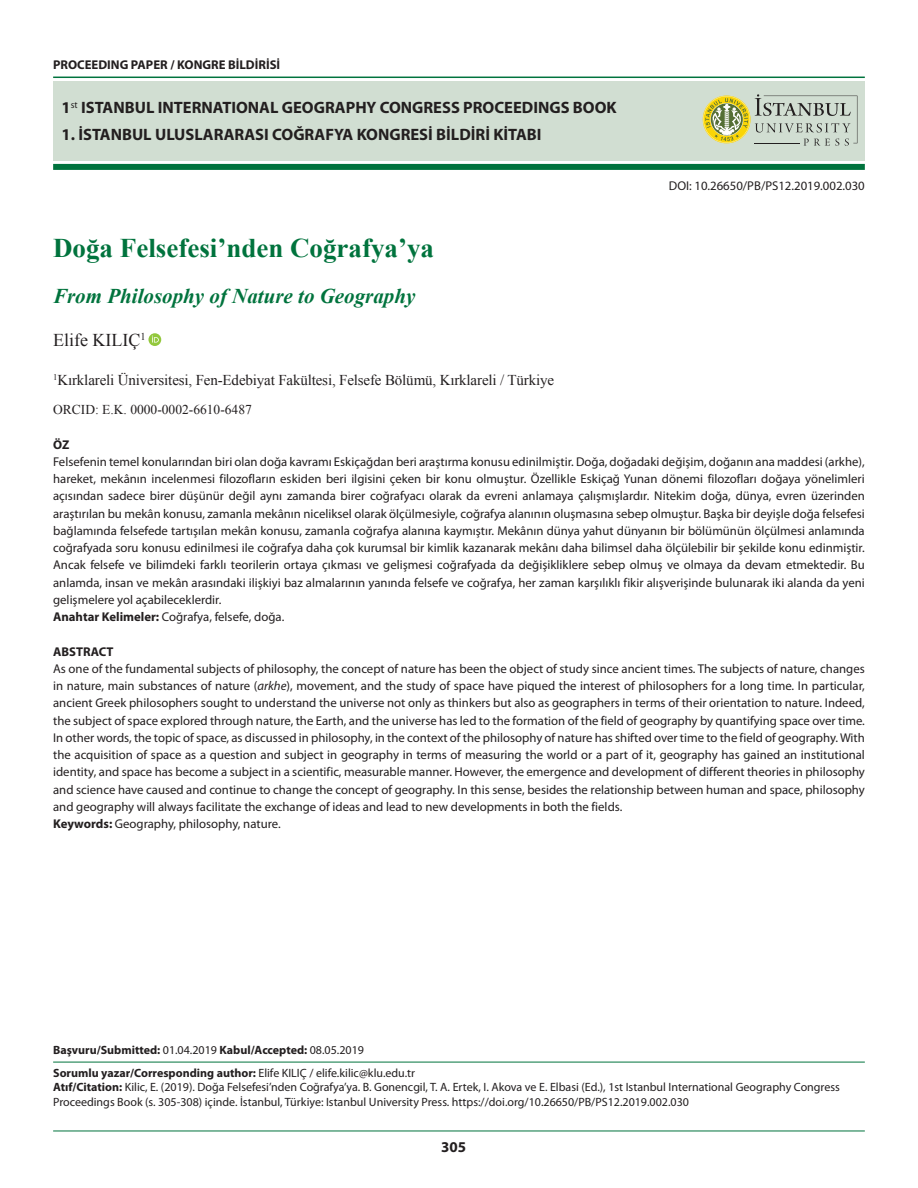
<style>
.page{position:relative;width:918px;height:1188px;background:#fff}
.page>*{position:absolute;margin:0;border:0;box-sizing:border-box;transform-origin:0 0}
.t1{font:700 27px "Times New Roman";color:#00733d}
.t2{font:italic 700 21px "Times New Roman";color:#00733d}
.t3{font:18px "Times New Roman";color:#231f20}
.t4{font:700 16.5px "Myriad Pro";color:#231f20}
.t5{font:15px "Times New Roman";letter-spacing:-.01em;color:#231f20}
.t6{font:700 15px "Myriad Pro";color:#231f20}
.t7{font:13.5px "Times New Roman";color:#231f20}
.t8{font:12.75px/17.2px "Myriad Pro";color:#231f20}
.t9{font:700 12.75px "Myriad Pro";color:#231f20}
.t10{font:12px/14.4px "Myriad Pro";color:#231f20}
.t11{font:700 12px "Myriad Pro";color:#231f20}
.s1{font-weight:700}
.s2{font-style:italic}
.s3{font-weight:400}
</style>
<div class="page">
<hr style="left:53px;top:77px;width:812px;height:1px;background:#00733d">
<hr style="left:53px;top:1131px;width:812px;height:1px;background:#00733d">
<div style="left:53px;top:81px;width:812px;height:79px;background:#d1ded2"></div>
<hr style="left:53px;top:1062px;width:812px;height:1px;background:#00733d">
<div style="left:53px;top:164px;width:812px;height:6px;background:#00733d"></div>
<svg style="left:148px;top:333px;width:13px;height:13px"></svg>
<svg style="left:152px;top:336px;width:7px;height:7px"></svg>
<svg style="left:703px;top:94px;width:154px;height:52px"></svg>
<p class="t9" style="left:53px;top:58px;width:229px">PROCEEDING PAPER / KONGRE BİLDİRİSİ</p>
<p class="t4" style="left:62px;top:99px;width:557px">1<sup>st</sup> ISTANBUL INTERNATIONAL GEOGRAPHY CONGRESS PROCEEDINGS BOOK</p>
<p class="t4" style="left:62px;top:126px;width:481px">1. İSTANBUL ULUSLARARASI COĞRAFYA KONGRESİ BİLDİRİ KİTABI</p>
<p class="t8" style="left:669px;top:178px;width:198px">DOI: 10.26650/PB/PS12.2019.002.030</p>
<h1 class="t1" style="left:53px;top:229px;width:382px">Doğa Felsefesi’nden Coğrafya’ya</h1>
<h2 class="t2" style="left:53px;top:281px;width:364px">From Philosophy of Nature to Geography</h2>
<h3 class="t3" style="left:53px;top:328px;width:94px">Elife KILIÇ<sup>1</sup></h3>
<p class="t5" style="left:53px;top:370px;width:502px"><sup>1</sup>Kırklareli Üniversitesi, Fen-Edebiyat Fakültesi, Felsefe Bölümü, Kırklareli / Türkiye</p>
<p class="t7" style="left:53px;top:401px;width:200px">ORCID: E.K. 0000-0002-6610-6487</p>
<p class="t9" style="left:53px;top:437px;width:18px">ÖZ</p>
<p class="t8" style="left:53px;top:453px;width:813px">Felsefenin temel konularından biri olan doğa kavramı Eskiçağdan beri araştırma konusu edinilmiştir. Doğa, doğadaki değişim, doğanın ana maddesi (arkhe), hareket, mekânın incelenmesi filozofların eskiden beri ilgisini çeken bir konu olmuştur. Özellikle Eskiçağ Yunan dönemi filozofları doğaya yönelimleri açısından sadece birer düşünür değil aynı zamanda birer coğrafyacı olarak da evreni anlamaya çalışmışlardır. Nitekim doğa, dünya, evren üzerinden araştırılan bu mekân konusu, zamanla mekânın niceliksel olarak ölçülmesiyle, coğrafya alanının oluşmasına sebep olmuştur. Başka bir deyişle doğa felsefesi bağlamında felsefede tartışılan mekân konusu, zamanla coğrafya alanına kaymıştır. Mekânın dünya yahut dünyanın bir bölümünün ölçülmesi anlamında coğrafyada soru konusu edinilmesi ile coğrafya daha çok kurumsal bir kimlik kazanarak mekânı daha bilimsel daha ölçülebilir bir şekilde konu edinmiştir.<br>Ancak felsefe ve bilimdeki farklı teorilerin ortaya çıkması ve gelişmesi coğrafyada da değişikliklere sebep olmuş ve olmaya da devam etmektedir. Bu anlamda, insan ve mekân arasındaki ilişkiyi baz almalarının yanında felsefe ve coğrafya, her zaman karşılıklı fikir alışverişinde bulunarak iki alanda da yeni gelişmelere yol açabileceklerdir.<br><span class="s1">Anahtar Kelimeler:</span> Coğrafya, felsefe, doğa.</p>
<p class="t9" style="left:53px;top:644px;width:62px">ABSTRACT</p>
<p class="t8" style="left:53px;top:660px;width:813px">As one of the fundamental subjects of philosophy, the concept of nature has been the object of study since ancient times. The subjects of nature, changes in nature, main substances of nature (<span class="s2">arkhe</span>), movement, and the study of space have piqued the interest of philosophers for a long time. In particular, ancient Greek philosophers sought to understand the universe not only as thinkers but also as geographers in terms of their orientation to nature. Indeed, the subject of space explored through nature, the Earth, and the universe has led to the formation of the field of geography by quantifying space over time.<br>In other words, the topic of space, as discussed in philosophy, in the context of the philosophy of nature has shifted over time to the field of geography. With the acquisition of space as a question and subject in geography in terms of measuring the world or a part of it, geography has gained an institutional identity, and space has become a subject in a scientific, measurable manner. However, the emergence and development of different theories in philosophy and science have caused and continue to change the concept of geography. In this sense, besides the relationship between human and space, philosophy and geography will always facilitate the exchange of ideas and lead to new developments in both the fields.<br><span class="s1">Keywords:</span> Geography, philosophy, nature.</p>
<p class="t11" style="left:53px;top:1043px;width:312px">Başvuru/Submitted: <span class="s3">01.04.2019</span> Kabul/Accepted: <span class="s3">08.05.2019</span></p>
<p class="t10" style="left:53px;top:1066px;width:788px"><span class="s1">Sorumlu yazar/Corresponding author:</span> Elife KILIÇ / elife.kilic@klu.edu.tr<br><span class="s1">Atıf/Citation:</span> Kilic, E. (2019). Doğa Felsefesi’nden Coğrafya’ya. B. Gonencgil, T. A. Ertek, I. Akova ve E. Elbasi (Ed.), 1st Istanbul International Geography Congress<br>Proceedings Book (s. 305-308) içinde. İstanbul, Türkiye: Istanbul University Press. https://doi.org/10.26650/PB/PS12.2019.002.030</p>
<p class="t6" style="left:441px;top:1139px;width:26px">305</p>
</div>
